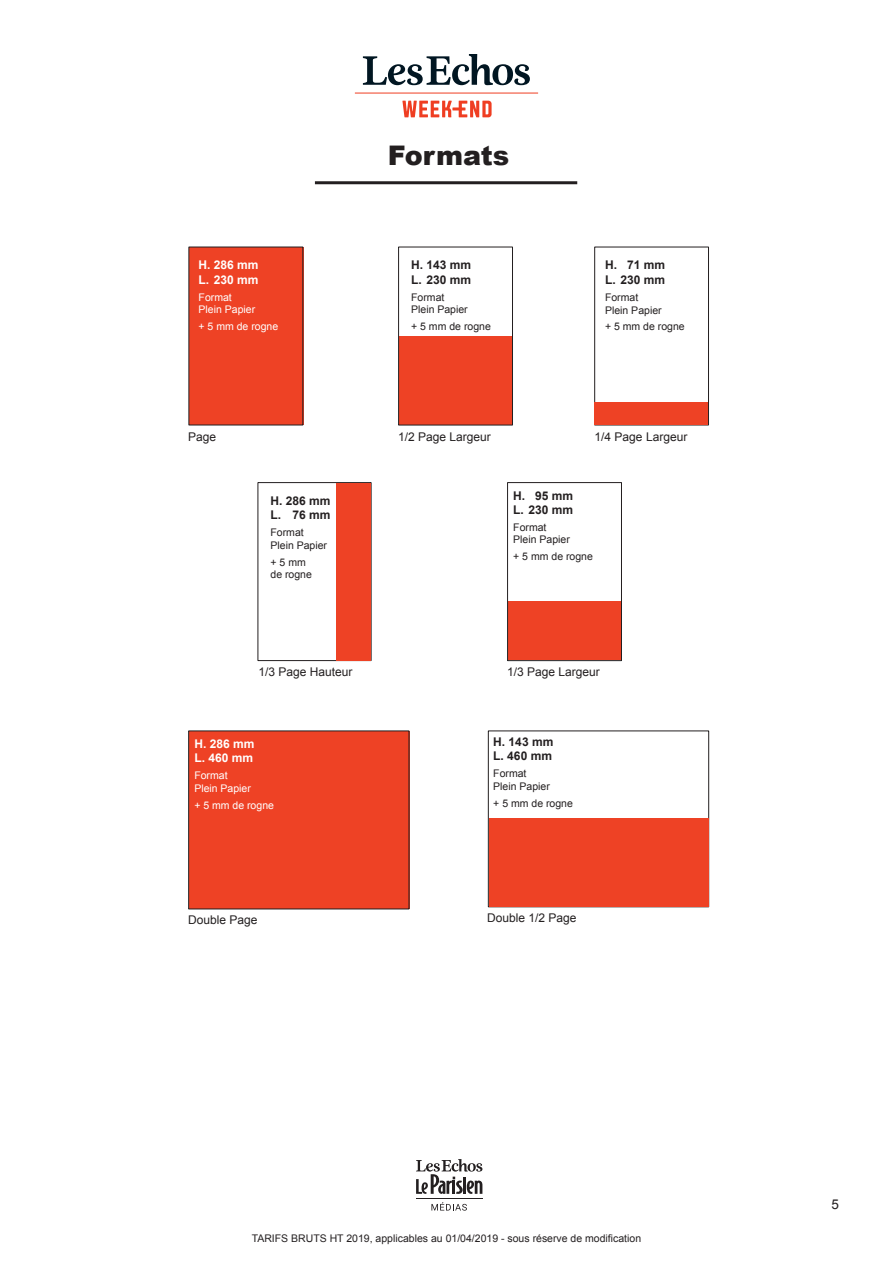
<style>
.page{position:relative;width:893px;height:1263px;background:#fff}
.page>*{position:absolute;margin:0;border:0;box-sizing:border-box;transform-origin:0 0}
.t1{font:900 27px "Arial";color:#231f20}
.t2{font:13.5px "Arial";color:#231f20}
.t3{font:12px "Arial";color:#231f20}
.t4{font:700 12px/14.4px "Arial";color:#231f20}
.t5{font:700 12px/14.4px "Arial";color:#fff}
.t6{font:10.5px/12.6px "Arial";color:#231f20}
.t7{font:10.5px/12.6px "Arial";color:#fff}
</style>
<div class="page">
<svg style="left:431px;top:1202px;width:36px;height:8px"></svg>
<hr style="left:416px;top:1198px;width:66px;height:1px;background:#231f20">
<svg style="left:416px;top:1159px;width:66px;height:35px"></svg>
<div style="left:189px;top:247px;width:114px;height:177px;background:#ee4225"></div>
<div style="left:488px;top:730px;width:221px;height:177px;border:1px solid #231f20"></div>
<div style="left:399px;top:336px;width:114px;height:89px;background:#ee4225"></div>
<div style="left:398px;top:247px;width:115px;height:178px;border:1px solid #231f20"></div>
<div style="left:258px;top:482px;width:113px;height:179px;border:1px solid #231f20"></div>
<div style="left:337px;top:483px;width:34px;height:177px;background:#ee4225"></div>
<div style="left:508px;top:601px;width:114px;height:59px;background:#ee4225"></div>
<div style="left:507px;top:482px;width:115px;height:179px;border:1px solid #231f20"></div>
<div style="left:189px;top:731px;width:220px;height:177px;background:#ee4225"></div>
<div style="left:489px;top:818px;width:219px;height:88px;background:#ee4225"></div>
<div style="left:594px;top:247px;width:115px;height:178px;border:1px solid #231f20"></div>
<div style="left:594px;top:402px;width:114px;height:23px;background:#ee4225"></div>
<hr style="left:315px;top:181px;width:262px;height:3px;background:#231f20">
<svg style="left:363px;top:54px;width:167px;height:31px"></svg>
<hr style="left:355px;top:93px;width:183px;height:1px;background:#ef3e22">
<svg style="left:402px;top:101px;width:90px;height:16px"></svg>
<p class="t5" style="left:199px;top:258px;width:61px">H. 286 mm<br>L. 230 mm</p>
<p class="t7" style="left:199px;top:291px;width:58px">Format<br>Plein Papier</p>
<p class="t7" style="left:199px;top:320px;width:81px">+ 5 mm de rogne</p>
<h1 class="t1" style="left:388px;top:136px;width:123px">Formats</h1>
<p class="t4" style="left:411px;top:258px;width:61px">H. 143 mm<br>L. 230 mm</p>
<p class="t6" style="left:411px;top:291px;width:58px">Format<br>Plein Papier</p>
<p class="t6" style="left:411px;top:320px;width:81px">+ 5 mm de rogne</p>
<p class="t4" style="left:605px;top:258px;width:61px">H. 71 mm<br>L. 230 mm</p>
<p class="t6" style="left:605px;top:291px;width:58px">Format<br>Plein Papier</p>
<p class="t6" style="left:605px;top:321px;width:81px">+ 5 mm de rogne</p>
<p class="t3" style="left:188px;top:428px;width:30px">Page</p>
<p class="t4" style="left:271px;top:494px;width:61px">H. 286 mm<br>L. 76 mm</p>
<p class="t6" style="left:271px;top:526px;width:58px">Format<br>Plein Papier</p>
<p class="t6" style="left:271px;top:556px;width:43px">+ 5 mm de rogne</p>
<p class="t3" style="left:258px;top:664px;width:96px">1/3 Page Hauteur</p>
<p class="t5" style="left:194px;top:737px;width:62px">H. 286 mm<br>L. 460 mm</p>
<p class="t7" style="left:194px;top:769px;width:58px">Format<br>Plein Papier</p>
<p class="t7" style="left:194px;top:799px;width:81px">+ 5 mm de rogne</p>
<p class="t3" style="left:398px;top:428px;width:94px">1/2 Page Largeur</p>
<p class="t3" style="left:595px;top:428px;width:94px">1/4 Page Largeur</p>
<p class="t4" style="left:513px;top:489px;width:61px">H. 95 mm<br>L. 230 mm</p>
<p class="t6" style="left:513px;top:521px;width:58px">Format<br>Plein Papier</p>
<p class="t6" style="left:513px;top:550px;width:81px">+ 5 mm de rogne</p>
<p class="t3" style="left:507px;top:664px;width:94px">1/3 Page Largeur</p>
<p class="t4" style="left:493px;top:735px;width:62px">H. 143 mm<br>L. 460 mm</p>
<p class="t6" style="left:493px;top:767px;width:58px">Format<br>Plein Papier</p>
<p class="t6" style="left:493px;top:797px;width:81px">+ 5 mm de rogne</p>
<p class="t3" style="left:188px;top:912px;width:71px">Double Page</p>
<p class="t3" style="left:487px;top:910px;width:91px">Double 1/2 Page</p>
<p class="t6" style="left:252px;top:1232px;width:391px">TARIFS BRUTS HT 2019, applicables au 01/04/2019 - sous réserve de modification</p>
<p class="t2" style="left:831px;top:1195px;width:9px">5</p>
</div>
